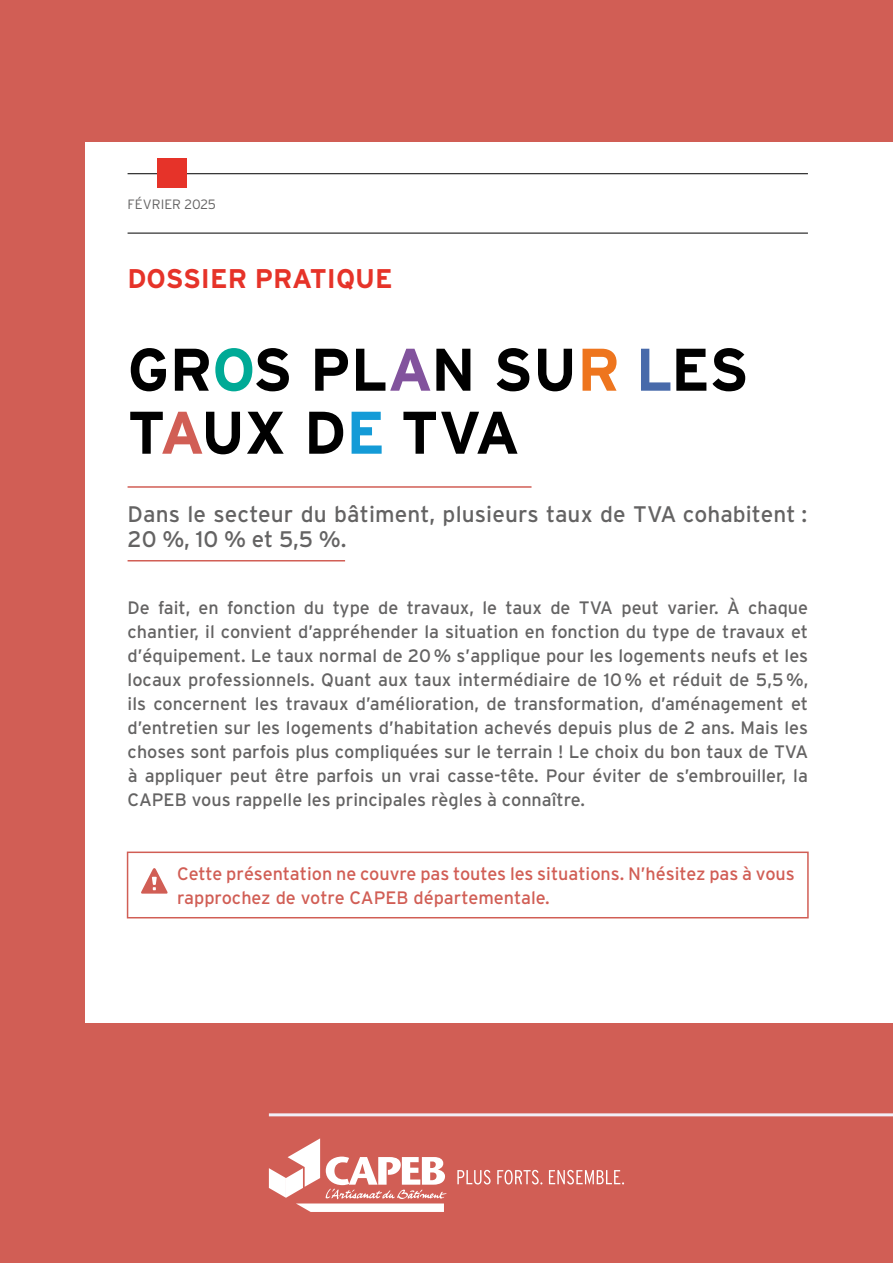
<style>
.page{position:relative;width:893px;height:1263px;background:#d15e55}
.page>*{position:absolute;margin:0;border:0;box-sizing:border-box;transform-origin:0 0}
.t1{font:700 60px/63px "Interstate";letter-spacing:-.005em;color:#000}
.t2{font:700 27px "Interstate";color:#e63329}
.t3{font:22.5px/25.5px "Interstate";letter-spacing:.005em;color:#646363}
.t4{font:18px/24px "Interstate";color:#646363;text-align:justify}
.t5{font:18px/24px "Interstate";color:#d15e55}
.t6{font:300 13.5px "Interstate";color:#646363}
.s1{color:#00aa96}
.s2{color:#82539d}
.s3{color:#ee751e}
.s4{color:#486aaa}
.s5{color:#d15e55}
.s6{color:#149bd7}
</style>
<div class="page">
<div style="left:85px;top:142px;width:808px;height:881px;background:#fff"></div>
<hr style="left:128px;top:233px;width:680px;height:1px;background:#000">
<hr style="left:128px;top:173px;width:680px;height:1px;background:#000">
<div style="left:157px;top:158px;width:30px;height:30px;background:#e63329"></div>
<svg style="left:269px;top:1138px;width:178px;height:74px"></svg>
<svg style="left:457px;top:1170px;width:34px;height:14px"></svg>
<svg style="left:497px;top:1170px;width:45px;height:14px"></svg>
<svg style="left:549px;top:1170px;width:75px;height:15px"></svg>
<hr style="left:269px;top:1113px;width:624px;height:3px;background:#f1eef7">
<hr style="left:128px;top:486px;width:403px;height:2px;background:#d15e55">
<hr style="left:128px;top:560px;width:217px;height:1px;background:#d15e55">
<svg style="left:141px;top:868px;width:27px;height:26px"></svg>
<div style="left:127px;top:851px;width:682px;height:67px;border:2px solid #d15e55"></div>
<p class="t6" style="left:128px;top:197px;width:90px">FÉVRIER 2025</p>
<h2 class="t2" style="left:128px;top:263px;width:267px">DOSSIER PRATIQUE</h2>
<h1 class="t1" style="left:128px;top:338px;width:623px">GR<span class="s1">O</span>S PL<span class="s2">A</span>N SU<span class="s3">R</span> <span class="s4">L</span>ES<br>T<span class="s5">A</span>UX D<span class="s6">E</span> TVA</h1>
<p class="t3" style="left:128px;top:501px;width:681px">Dans le secteur du bâtiment, plusieurs taux de TVA cohabitent :<br>20 %, 10 % et 5,5 %.</p>
<p class="t4" style="left:128px;top:595px;width:682px">De fait, en fonction du type de travaux, le taux de TVA peut varier. À chaque chantier, il convient d’appréhender la situation en fonction du type de travaux et d’équipement. Le taux normal de 20 % s’applique pour les logements neufs et les locaux professionnels. Quant aux taux intermédiaire de 10 % et réduit de 5,5 %, ils concernent les travaux d’amélioration, de transformation, d’aménagement et d’entretien sur les logements d’habitation achevés depuis plus de 2 ans. Mais les choses sont parfois plus compliquées sur le terrain ! Le choix du bon taux de TVA à appliquer peut être parfois un vrai casse-tête. Pour éviter de s’embrouiller, la CAPEB vous rappelle les principales règles à connaître.</p>
<p class="t5" style="left:177px;top:862px;width:619px">Cette présentation ne couvre pas toutes les situations. N’hésitez pas à vous rapprochez de votre CAPEB départementale.</p>
</div>
